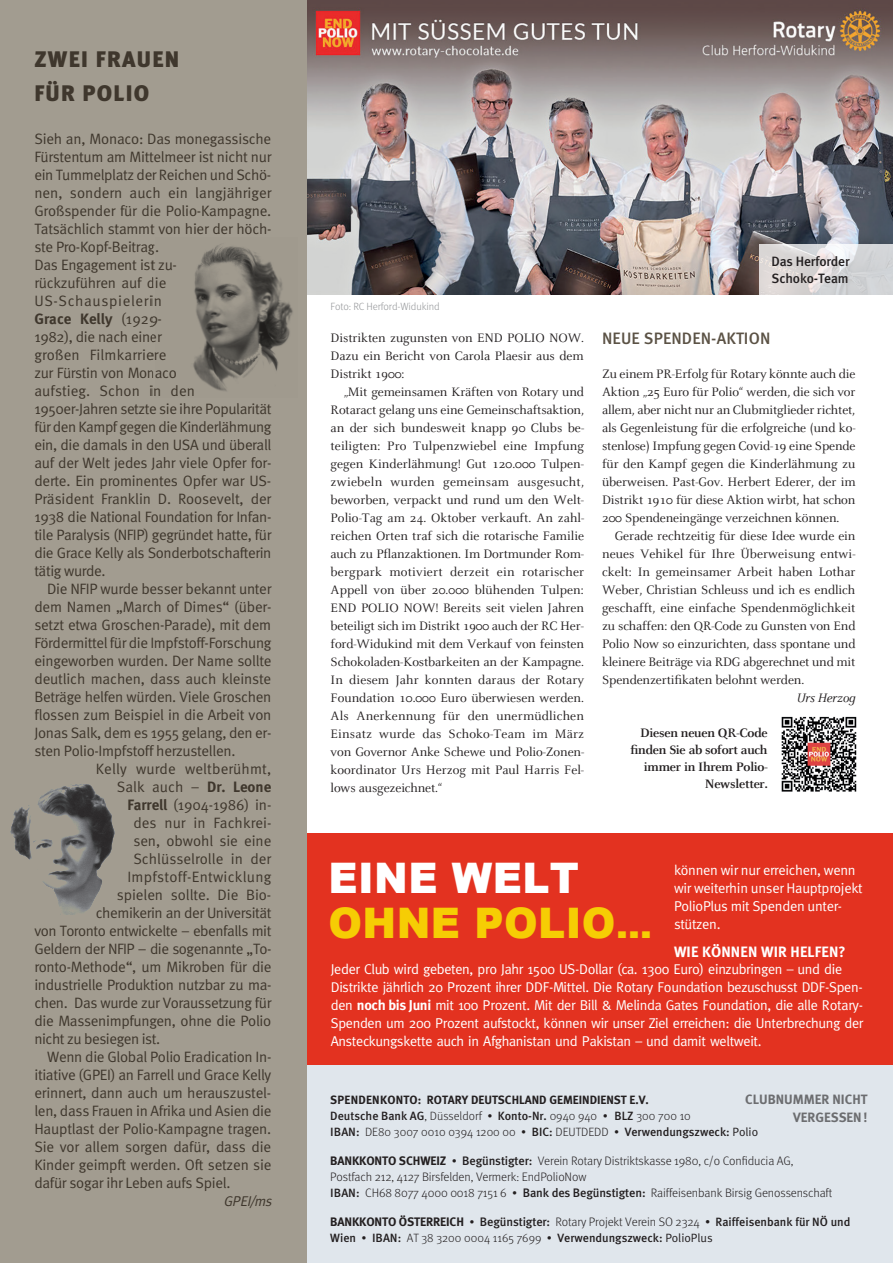
<style>
.page{position:relative;width:893px;height:1263px;background:#fff}
.page>*{position:absolute;margin:0;border:0;box-sizing:border-box;transform-origin:0 0}
.t1{font:900 42.15px/45px "Arial";letter-spacing:.01em;color:#f6cd04;scale:.96 1}
.t2{font:900 22.5px/34.5px "Meta";letter-spacing:.06em;color:#3f372d}
.t3{font:500 16.5px "Meta";letter-spacing:.01em;color:#5b5245}
.t4{font:15px/18px "Meta Normal";letter-spacing:-.02em;color:#3f372d}
.t5{font:15px "Meta Normal";color:#3f372d}
.t6{font:15px "Meta Normal";letter-spacing:.01em;color:#3f372d}
.t7{font:15px "Meta Normal";letter-spacing:.02em;color:#3f372d}
.t8{font:700 15px "Meta";letter-spacing:.01em;color:#fff}
.t9{font:15px "Meta Normal";letter-spacing:.005em;color:#3f372d}
.t10{font:700 15px "Meta";letter-spacing:.005em;color:#3f372d}
.t11{font:14.25px/17.7px "Meta";letter-spacing:-.025em;color:#fff}
.t12{font:14.25px/17.7px "Meta Normal";letter-spacing:-.02em;color:#fff}
.t13{font:italic 14.25px "Meta";color:#3f372d}
.t14{font:13.5px/18px "Celeste";letter-spacing:-.01em;color:#231f20;text-align:justify}
.t15{font:700 13.5px/17px "Celeste";letter-spacing:-.02em;color:#231f20;text-align:right}
.t16{font:700 13.5px/18px "Meta";color:#6c6d70;text-align:right}
.t17{font:500 13.5px/17.2px "Meta";letter-spacing:-.01em;color:#231f20}
.t18{font:italic 13.5px "Celeste";letter-spacing:-.02em;color:#231f20}
.t19{font:300 12.3px/15.8px "Meta";letter-spacing:-.01em;color:#231f20}
.t20{font:300 12px/16px "Meta";color:#231f20}
.t21{font:300 10.5px "Meta";letter-spacing:-.01em;color:#939598}
.s1{font-family:"Meta Normal";font-weight:400}
.s2{font-family:"Meta";font-weight:700}
.s3{color:#fff}
.s4{font-size:32.7px}
.s5{font-weight:700}
.s6{font-weight:500}
.s7{font-family:"Meta Medium Caps";font-weight:400}
.s8{font-size:12px}
.s9{font-family:"Meta Medium Caps";font-weight:400;font-size:12px}
.s10{font-weight:500;font-size:12px}
</style>
<div class="page">
<img style="left:307px;top:0;width:586px;height:295px">
<svg style="left:759px;top:244px;width:134px;height:51px;fill:#d6d6d7"></svg>
<div style="left:289px;top:833px;width:604px;height:237px;background:#e33220"></div>
<div style="left:304px;top:1066px;width:589px;height:197px;background:#e0e6ec"></div>
<div style="left:0;top:0;width:307px;height:1263px;background:#a29c90"></div>
<img style="left:781px;top:716px;width:76px;height:76px">
<img style="left:193px;top:244px;width:100px;height:147px">
<img style="left:10px;top:784px;width:105px;height:131px">
<h2 class="t2" style="left:34px;top:42px;width:146px">ZWEI FRAUEN<br>FÜR POLIO</h2>
<p class="t4" style="left:34px;top:130px;width:239px">Sieh an, Monaco: Das monegassische<br>Fürstentum am Mittelmeer ist nicht nur ein Tummelplatz der Reichen und Schö&shy;nen, sondern auch ein langjähriger<br>Großspender für die Polio-Kampagne.<br>Tatsächlich stammt von hier der höch&shy;ste Pro-Kopf-Beitrag.<br>Das Engagement ist zu-<br>rückzuführen auf die<br>US-Schauspielerin</p>
<p class="t10" style="left:34px;top:310px;width:129px">Grace Kelly <span class="s1">(1929-</span></p>
<p class="t4" style="left:34px;top:328px;width:239px">1982), die nach einer<br>großen Filmkarriere<br>zur Fürstin von Monaco<br>aufstieg. Schon in den<br>1950er-Jahren setzte sie ihre Popularität für den Kampf gegen die Kinderlähmung ein, die damals in den USA und überall auf der Welt jedes Jahr viele Opfer for&shy;derte. Ein prominentes Opfer war US-<br>Präsident Franklin D. Roosevelt, der<br>1938 die National Foundation for Infan&shy;tile Paralysis (NFIP) gegründet hatte, für die Grace Kelly als Sonderbotschafterin tätig wurde.</p>
<p class="t4" style="left:47px;top:580px;width:226px">Die NFIP wurde besser bekannt unter</p>
<p class="t4" style="left:34px;top:598px;width:239px">dem Namen „March of Dimes“ (über-</p>
<p class="t4" style="left:34px;top:616px;width:238px">setzt etwa Groschen-Parade), mit dem</p>
<p class="t4" style="left:34px;top:634px;width:239px">Fördermittel für die Impfstoff-Forschung</p>
<p class="t4" style="left:34px;top:652px;width:239px">eingeworben wurden. Der Name sollte</p>
<p class="t4" style="left:34px;top:670px;width:238px">deutlich machen, dass auch kleinste</p>
<p class="t4" style="left:34px;top:688px;width:239px">Beträge helfen würden. Viele Groschen</p>
<p class="t4" style="left:34px;top:706px;width:239px">flossen zum Beispiel in die Arbeit von</p>
<p class="t4" style="left:34px;top:724px;width:238px">Jonas Salk, dem es 1955 gelang, den er-</p>
<p class="t4" style="left:34px;top:742px;width:203px">sten Polio-Impfstoff herzustellen.</p>
<p class="t6" style="left:96px;top:760px;width:177px">Kelly wurde weltberühmt,</p>
<p class="t5" style="left:117px;top:778px;width:156px">Salk auch – <span class="s2">Dr. Leone</span></p>
<p class="t4" style="left:127px;top:796px;width:146px"><span class="s2">Farrell</span> (1904-1986) in-</p>
<p class="t9" style="left:133px;top:814px;width:140px">des nur in Fachkrei-</p>
<p class="t4" style="left:133px;top:832px;width:139px">sen, obwohl sie eine</p>
<p class="t5" style="left:133px;top:850px;width:139px">Schlüsselrolle in der</p>
<p class="t7" style="left:127px;top:868px;width:146px">Impfstoff-Entwicklung</p>
<p class="t4" style="left:117px;top:886px;width:156px">spielen sollte. Die Bio-</p>
<p class="t4" style="left:96px;top:904px;width:177px">chemikerin an der Universität</p>
<p class="t4" style="left:34px;top:922px;width:239px">von Toronto entwickelte – ebenfalls mit</p>
<p class="t4" style="left:34px;top:940px;width:239px">Geldern der NFIP – die sogenannte „To-</p>
<p class="t4" style="left:34px;top:958px;width:239px">ronto-Methode“, um Mikroben für die</p>
<p class="t4" style="left:34px;top:976px;width:239px">industrielle Produktion nutzbar zu ma-</p>
<p class="t4" style="left:34px;top:994px;width:238px">chen. Das wurde zur Voraussetzung für</p>
<p class="t4" style="left:34px;top:1012px;width:238px">die Massenimpfungen, ohne die Polio</p>
<p class="t4" style="left:34px;top:1030px;width:127px">nicht zu besiegen ist.</p>
<p class="t4" style="left:47px;top:1048px;width:226px">Wenn die Global Polio Eradication In-</p>
<p class="t4" style="left:34px;top:1066px;width:238px">itiative (GPEI) an Farrell und Grace Kelly</p>
<p class="t4" style="left:34px;top:1084px;width:238px">erinnert, dann auch um herauszustel-</p>
<p class="t4" style="left:34px;top:1102px;width:239px">len, dass Frauen in Afrika und Asien die</p>
<p class="t4" style="left:34px;top:1120px;width:238px">Hauptlast der Polio-Kampagne tragen.</p>
<p class="t4" style="left:34px;top:1138px;width:238px">Sie vor allem sorgen dafür, dass die</p>
<p class="t4" style="left:34px;top:1156px;width:239px">Kinder geimpft werden. Oft setzen sie</p>
<p class="t4" style="left:34px;top:1174px;width:198px">dafür sogar ihr Leben aufs Spiel.</p>
<p class="t13" style="left:223px;top:1193px;width:53px">GPEI/ms</p>
<p class="t21" style="left:331px;top:300px;width:111px">Foto: RC Herford-Widukind</p>
<p class="t14" style="left:331px;top:329px;width:255px">Distrikten zugunsten von END POLIO NOW.<br>Dazu ein Bericht von Carola Plaesir aus dem Distrikt 1900:</p>
<p class="t14" style="left:331px;top:383px;width:255px;text-indent:13px">„Mit gemeinsamen Kräften von Rotary und Rotaract gelang uns eine Gemeinschaftsaktion, an der sich bundesweit knapp 90 Clubs be&shy;teiligten: Pro Tulpenzwiebel eine Impfung gegen Kinderlähmung! Gut 120.000 Tulpen&shy;zwiebeln wurden gemeinsam ausgesucht, beworben, verpackt und rund um den Welt-Polio-Tag am 24. Oktober verkauft. An zahl&shy;reichen Orten traf sich die rotarische Familie auch zu Pflanzaktionen. Im Dortmunder Rom&shy;bergpark motiviert derzeit ein rotarischer Appell von über 20.000 blühenden Tulpen:<br>END POLIO NOW! Bereits seit vielen Jahren beteiligt sich im Distrikt 1900 auch der RC Her&shy;ford-Widukind mit dem Verkauf von feinsten Schokoladen-Kostbarkeiten an der Kampagne.<br>In diesem Jahr konnten daraus der Rotary Foundation 10.000 Euro überwiesen werden.<br>Als Anerkennung für den unermüdlichen Einsatz wurde das Schoko-Team im März von Governor Anke Schewe und Polio-Zonen&shy;koordinator Urs Herzog mit Paul Harris Fel&shy;lows ausgezeichnet.“</p>
<p class="t17" style="left:772px;top:252px;width:80px">Das Herforder<br>Schoko-Team</p>
<p class="t3" style="left:602px;top:329px;width:170px">NEUE SPENDEN-AKTION</p>
<p class="t14" style="left:602px;top:365px;width:255px">Zu einem PR-Erfolg für Rotary könnte auch die Aktion „25 Euro für Polio“ werden, die sich vor allem, aber nicht nur an Clubmitglieder richtet, als Gegenleistung für die erfolgreiche (und ko&shy;stenlose) Impfung gegen Covid-19 eine Spende für den Kampf gegen die Kinderlähmung zu überweisen. Past-Gov. Herbert Ederer, der im Distrikt 1910 für diese Aktion wirbt, hat schon 200 Spendeneingänge verzeichnen können.</p>
<p class="t14" style="left:602px;top:527px;width:255px;text-indent:13px">Gerade rechtzeitig für diese Idee wurde ein neues Vehikel für Ihre Überweisung entwi&shy;ckelt: In gemeinsamer Arbeit haben Lothar Weber, Christian Schleuss und ich es endlich geschafft, eine einfache Spendenmöglichkeit zu schaffen: den QR-Code zu Gunsten von End Polio Now so einzurichten, dass spontane und kleinere Beiträge via RDG abgerechnet und mit Spendenzertifikaten belohnt werden.</p>
<p class="t18" style="left:797px;top:691px;width:60px">Urs Herzog</p>
<p class="t15" style="left:631px;top:725px;width:139px">Diesen neuen QR-Code finden Sie ab sofort auch immer in Ihrem Polio-<br>Newsletter.</p>
<h1 class="t1" style="left:328px;top:854px;width:338px"><span class="s3">EINE WELT<br></span>OHNE POLIO<span class="s4">…</span></h1>
<p class="t12" style="left:674px;top:861px;width:190px">können wir nur erreichen, wenn wir weiterhin unser Hauptprojekt<br>PolioPlus mit Spenden unter&shy;stützen.</p>
<p class="t8" style="left:674px;top:942px;width:173px">WIE KÖNNEN WIR HELFEN?</p>
<p class="t11" style="left:331px;top:960px;width:534px">Jeder Club wird gebeten, pro Jahr 1500 US-Dollar (ca. 1300 Euro) einzubringen – und die Distrikte jährlich 20 Prozent ihrer DDF-Mittel. Die Rotary Foundation bezuschusst DDF-Spen&shy;den <span class="s5">noch bis Juni</span> mit 100 Prozent. Mit der Bill &amp; Melinda Gates Foundation, die alle Rotary-Spenden um 200 Prozent aufstockt, können wir unser Ziel erreichen: die Unterbrechung der Ansteckungskette auch in Afghanistan und Pakistan – und damit weltweit.</p>
<p class="t16" style="left:745px;top:1090px;width:124px">CLUBNUMMER NICHT<br>VERGESSEN !</p>
<p class="t20" style="left:330px;top:1091px;width:429px"><span class="s5">SPENDENKONTO: ROTARY DEUTSCHLAND GEMEINDIENST E.V.<br></span><span class="s6">Deutsche Bank AG</span>, Düsseldorf • <span class="s6">Konto-Nr.</span> 0940 940 • <span class="s6">BLZ</span> 300 700 10<br><span class="s7">IBAN:</span> DE80 3007 0010 0394 1200 00 • <span class="s6">BIC:</span> DEUTDEDD • <span class="s6">Verwendungszweck:</span> <span class="s1">Polio</span></p>
<p class="t19" style="left:330px;top:1153px;width:504px"><span class="s5">BANKKONTO SCHWEIZ</span> <span class="s8">•</span> <span class="s6">Begünstigter:</span> Verein Rotary Distriktskasse 1980, c/o Confiducia AG,<br>Postfach 212, 4127 Birsfelden, Vermerk: EndPolioNow<br><span class="s9">IBAN:</span> CH68 8077 4000 0018 7151 6 <span class="s8">•</span> <span class="s6">Bank des Begünstigten:</span> Raiffeisenbank Birsig Genossenschaft</p>
<p class="t19" style="left:330px;top:1214px;width:522px"><span class="s5">BANKKONTO ÖSTERREICH</span> <span class="s8">•</span> <span class="s6">Begünstigter:</span> Rotary Projekt Verein SO 2324 • <span class="s10">Raiffeisenbank für NÖ und</span></p>
<p class="t20" style="left:330px;top:1229px;width:384px"><span class="s6">Wien</span> • <span class="s7">IBAN:</span> AT 38 3200 0004 1165 7699 • <span class="s6">Verwendungszweck:</span> <span class="s1">PolioPlus</span></p>
</div>
